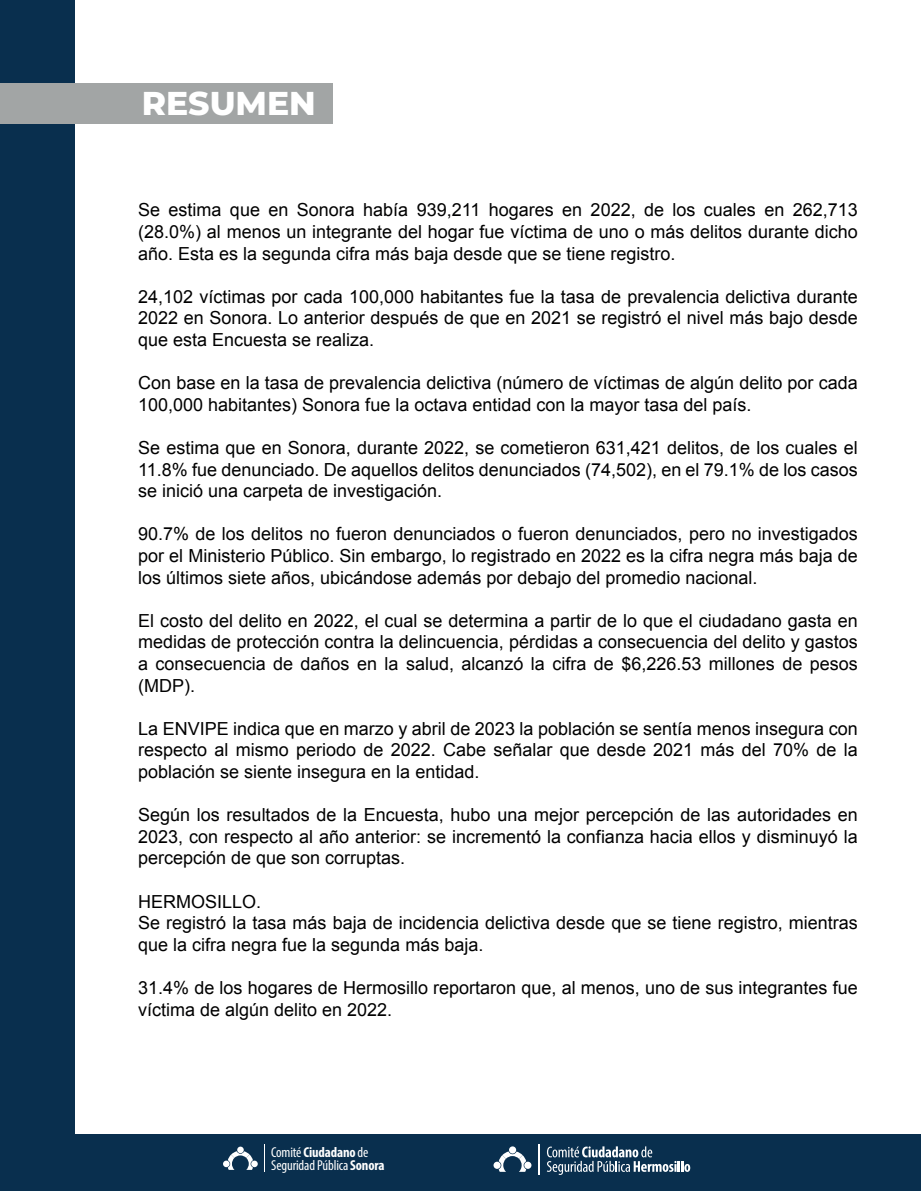
<style>
.page{position:relative;width:921px;height:1191px;background:#fff}
.page>*{position:absolute;margin:0;border:0;box-sizing:border-box;transform-origin:0 0}
.t1{font:800 33px "Montserrat";color:#fff}
.t2{font:18px/21.6px "Arial";color:#000001;text-align:justify}
.t3{font:condensed 14.4px "Myriad Pro";letter-spacing:-.01em;color:#fff}
.t4{font:700 condensed 14.4px "Myriad Pro";letter-spacing:-.01em;color:#fff}
.s1{font-weight:400}
.s2{font-weight:700}
</style>
<div class="page">
<div style="left:0;top:0;width:75px;height:1135px;background:#092f4e"></div>
<div style="left:0;top:84px;width:332px;height:40px;background:#a2a5a5"></div>
<div style="left:0;top:1135px;width:921px;height:56px;background:#092f4e"></div>
<div style="left:237px;top:1147px;width:7px;height:6px;background:#fff;border-radius:50%"></div>
<div style="left:223px;top:1161px;width:7px;height:6px;background:#fff;border-radius:50%"></div>
<div style="left:251px;top:1161px;width:7px;height:6px;background:#fff;border-radius:50%"></div>
<svg style="left:228px;top:1151px;width:25px;height:19px"></svg>
<svg style="left:264px;top:1144px;width:1px;height:28px"></svg>
<div style="left:509px;top:1146px;width:7px;height:8px;background:#fff;border-radius:50%"></div>
<div style="left:494px;top:1162px;width:7px;height:7px;background:#fff;border-radius:50%"></div>
<div style="left:524px;top:1162px;width:7px;height:7px;background:#fff;border-radius:50%"></div>
<svg style="left:499px;top:1151px;width:27px;height:21px"></svg>
<svg style="left:547px;top:1146px;width:143px;height:29px"></svg>
<hr style="left:539px;top:1144px;width:1px;height:30px;background:#fff">
<h1 class="t1" style="left:142px;top:81px;width:176px">RESUMEN</h1>
<p class="t2" style="left:138px;top:199px;width:721px">Se estima que en Sonora había 939,211 hogares en 2022, de los cuales en 262,713 (28.0%) al menos un integrante del hogar fue víctima de uno o más delitos durante dicho año. Esta es la segunda cifra más baja desde que se tiene registro.</p>
<p class="t2" style="left:138px;top:286px;width:721px">24,102 víctimas por cada 100,000 habitantes fue la tasa de prevalencia delictiva durante 2022 en Sonora. Lo anterior después de que en 2021 se registró el nivel más bajo desde que esta Encuesta se realiza.</p>
<p class="t2" style="left:138px;top:372px;width:721px">Con base en la tasa de prevalencia delictiva (número de víctimas de algún delito por cada<br>100,000 habitantes) Sonora fue la octava entidad con la mayor tasa del país.</p>
<p class="t2" style="left:138px;top:437px;width:721px">Se estima que en Sonora, durante 2022, se cometieron 631,421 delitos, de los cuales el 11.8% fue denunciado. De aquellos delitos denunciados (74,502), en el 79.1% de los casos se inició una carpeta de investigación.</p>
<p class="t2" style="left:138px;top:523px;width:721px">90.7% de los delitos no fueron denunciados o fueron denunciados, pero no investigados por el Ministerio Público. Sin embargo, lo registrado en 2022 es la cifra negra más baja de los últimos siete años, ubicándose además por debajo del promedio nacional.</p>
<p class="t2" style="left:138px;top:610px;width:721px">El costo del delito en 2022, el cual se determina a partir de lo que el ciudadano gasta en medidas de protección contra la delincuencia, pérdidas a consecuencia del delito y gastos a consecuencia de daños en la salud, alcanzó la cifra de $6,226.53 millones de pesos (MDP).</p>
<p class="t2" style="left:138px;top:718px;width:721px">La ENVIPE indica que en marzo y abril de 2023 la población se sentía menos insegura con respecto al mismo periodo de 2022. Cabe señalar que desde 2021 más del 70% de la población se siente insegura en la entidad.</p>
<p class="t2" style="left:138px;top:804px;width:721px">Según los resultados de la Encuesta, hubo una mejor percepción de las autoridades en 2023, con respecto al año anterior: se incrementó la confianza hacia ellos y disminuyó la percepción de que son corruptas.</p>
<p class="t2" style="left:138px;top:891px;width:721px;text-align:left">HERMOSILLO.<br>Se registró la tasa más baja de incidencia delictiva desde que se tiene registro, mientras que la cifra negra fue la segunda más baja.</p>
<p class="t2" style="left:138px;top:977px;width:721px">31.4% de los hogares de Hermosillo reportaron que, al menos, uno de sus integrantes fue víctima de algún delito en 2022.</p>
<p class="t4" style="left:271px;top:1143px;width:99px"><span class="s1">Comité</span>Ciudadano <span class="s1">de</span></p>
<p class="t3" style="left:271px;top:1156px;width:115px">SeguridadPública<span class="s2">Sonora</span></p>
</div>
